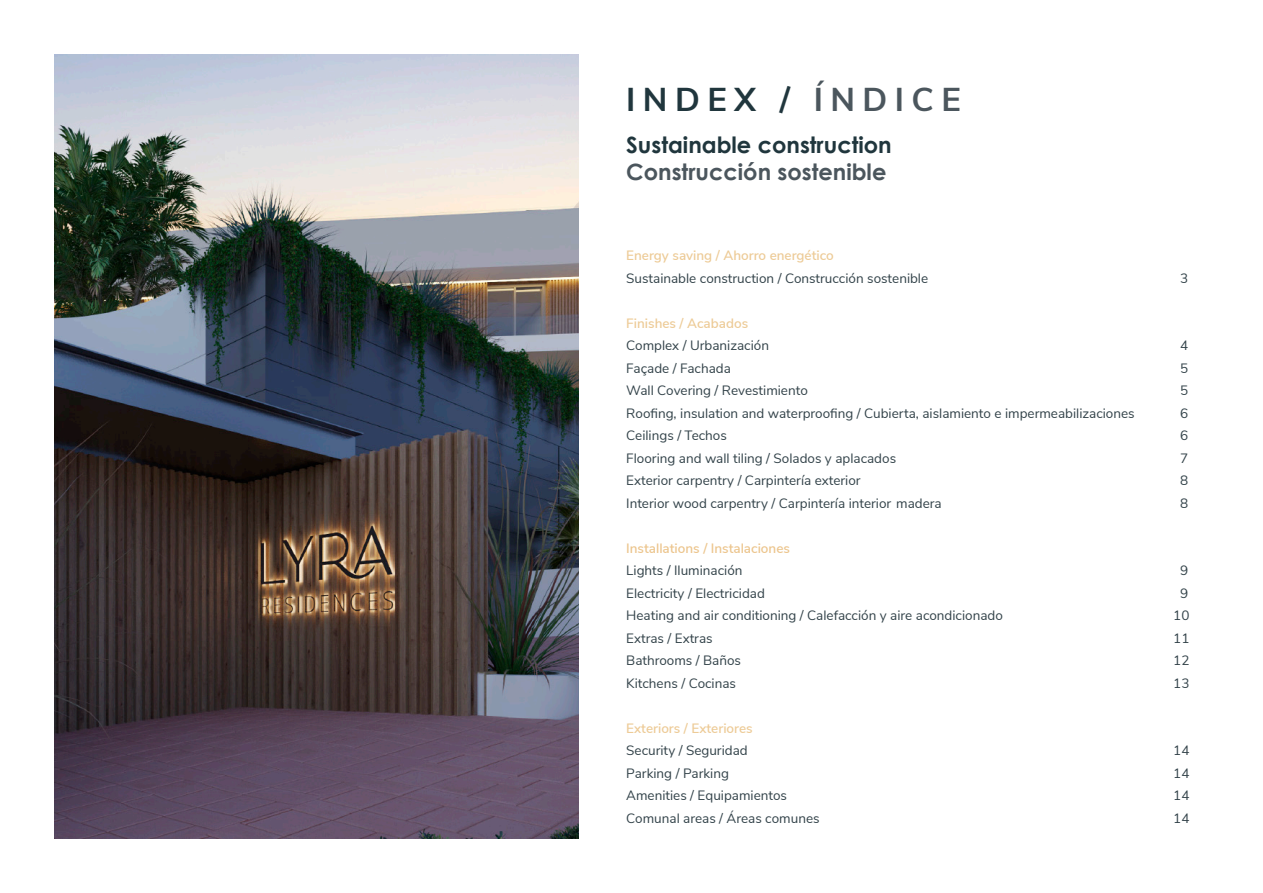
<style>
.page{position:relative;width:1263px;height:893px;background:#fff}
.page>*{position:absolute;margin:0;border:0;box-sizing:border-box;transform-origin:0 0}
.t1{font:700 33px "Nunito Sans";letter-spacing:.225em;color:#20363d}
.t2{font:700 22.5px/27px "Century Gothic";color:#20363d}
.t3{font:13.5px/22.5px "Nunito Sans";color:#324249}
.t4{font:600 13.5px "Nunito Sans";color:#edcb97}
.t5{font:600 13.5px "Nunito Sans";color:#ecc58d}
.s1{color:#4b565d}
.s2{font-weight:600;color:#edcb97}
</style>
<div class="page">
<img style="left:54px;top:54px;width:524px;height:785px">
<p class="t1" style="left:626px;top:75px;width:336px">INDEX / <span class="s1">ÍNDICE</span></p>
<p class="t2" style="left:626px;top:130px;width:267px">Sustainable construction<br><span class="s1">Construcción sostenible</span></p>
<p class="t3" style="left:626px;top:243px;width:303px"><span class="s2">Energy saving / Ahorro energético<br></span>Sustainable construction / Construcción sostenible</p>
<p class="t3" style="left:1180px;top:266px;width:10px">3</p>
<p class="t4" style="left:626px;top:313px;width:123px">Finishes / Acabados</p>
<p class="t3" style="left:626px;top:333px;width:144px">Complex / Urbanización</p>
<p class="t3" style="left:1180px;top:333px;width:10px">4</p>
<p class="t3" style="left:626px;top:356px;width:106px">Façade / Fachada</p>
<p class="t3" style="left:1180px;top:356px;width:10px">5</p>
<p class="t3" style="left:626px;top:378px;width:183px">Wall Covering / Revestimiento</p>
<p class="t3" style="left:1180px;top:378px;width:10px">5</p>
<p class="t3" style="left:626px;top:401px;width:510px">Roofing, insulation and waterproofing / Cubierta, aislamiento e impermeabilizaciones</p>
<p class="t3" style="left:1180px;top:401px;width:10px">6</p>
<p class="t3" style="left:626px;top:423px;width:102px">Ceilings / Techos</p>
<p class="t3" style="left:1180px;top:423px;width:10px">6</p>
<p class="t3" style="left:626px;top:446px;width:271px">Flooring and wall tiling / Solados y aplacados</p>
<p class="t3" style="left:1180px;top:446px;width:10px">7</p>
<p class="t3" style="left:626px;top:468px;width:236px">Exterior carpentry / Carpintería exterior</p>
<p class="t3" style="left:1180px;top:468px;width:10px">8</p>
<p class="t3" style="left:626px;top:491px;width:317px">Interior wood carpentry / Carpintería interior madera</p>
<p class="t3" style="left:1180px;top:491px;width:10px">8</p>
<p class="t5" style="left:626px;top:538px;width:165px">Installations / Instalaciones</p>
<p class="t3" style="left:626px;top:558px;width:118px">Lights / Iluminación</p>
<p class="t3" style="left:1180px;top:558px;width:10px">9</p>
<p class="t3" style="left:626px;top:581px;width:140px">Electricity / Electricidad</p>
<p class="t3" style="left:1180px;top:581px;width:10px">9</p>
<p class="t3" style="left:626px;top:603px;width:378px">Heating and air conditioning / Calefacción y aire acondicionado</p>
<p class="t3" style="left:1173px;top:603px;width:18px">10</p>
<p class="t3" style="left:626px;top:626px;width:88px">Extras / Extras</p>
<p class="t3" style="left:1173px;top:626px;width:18px">11</p>
<p class="t3" style="left:626px;top:648px;width:116px">Bathrooms / Baños</p>
<p class="t3" style="left:1173px;top:648px;width:18px">12</p>
<p class="t3" style="left:626px;top:671px;width:111px">Kitchens / Cocinas</p>
<p class="t3" style="left:1173px;top:671px;width:18px">13</p>
<p class="t4" style="left:626px;top:718px;width:128px">Exteriors / Exteriores</p>
<p class="t3" style="left:626px;top:738px;width:123px">Security / Seguridad</p>
<p class="t3" style="left:1173px;top:738px;width:18px">14</p>
<p class="t3" style="left:626px;top:761px;width:104px">Parking / Parking</p>
<p class="t3" style="left:1173px;top:761px;width:18px">14</p>
<p class="t3" style="left:626px;top:783px;width:162px">Amenities / Equipamientos</p>
<p class="t3" style="left:1173px;top:783px;width:18px">14</p>
<p class="t3" style="left:626px;top:806px;width:195px">Comunal areas / Áreas comunes</p>
<p class="t3" style="left:1173px;top:806px;width:18px">14</p>
</div>
